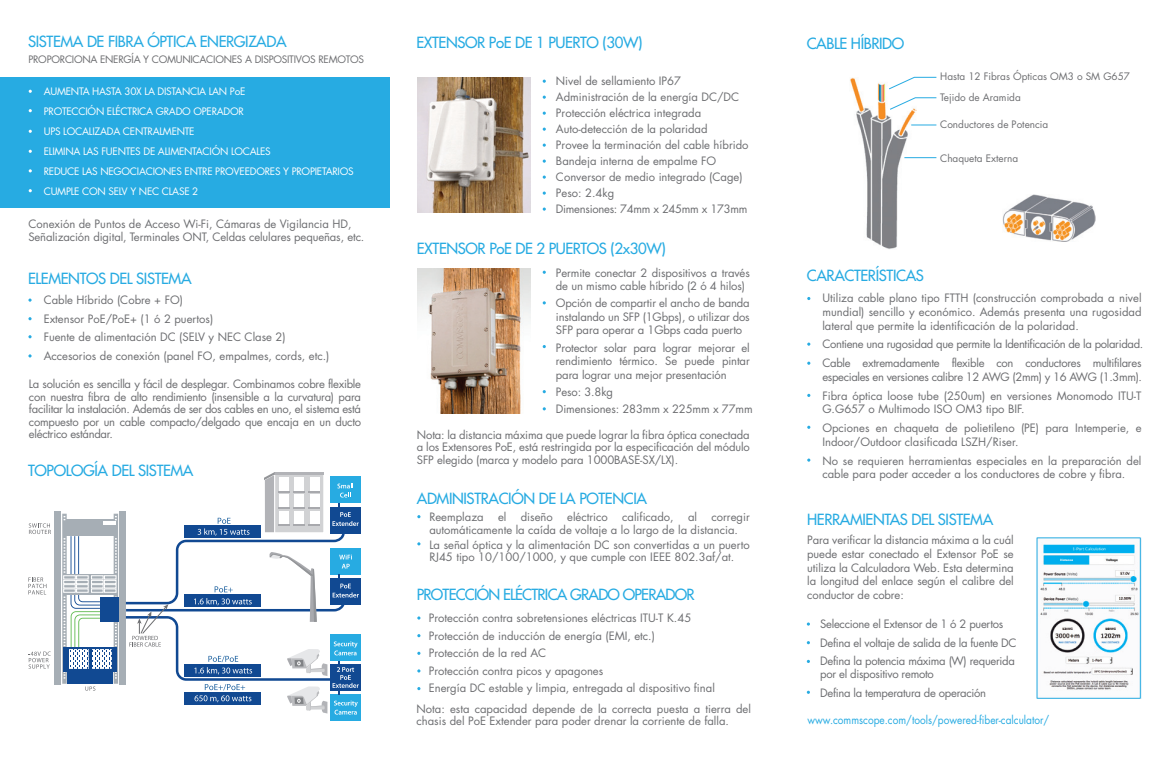
<style>
.page{position:relative;width:1170px;height:762px;background:#fff}
.page>*{position:absolute;margin:0;border:0;box-sizing:border-box;transform-origin:0 0}
.t1{font:15px "Futura";letter-spacing:-.025em;color:#27abe2}
.t2{font:15px "Futura";letter-spacing:-.05em;color:#27abe2}
.t3{font:11.25px/12.5px "Futura";color:#6c6d70}
.t4{font:11.25px/18.8px "Futura";letter-spacing:-.025em;color:#6c6d70}
.t5{font:11.25px/18.8px "Futura";letter-spacing:-.03em;color:#6c6d70}
.t6{font:11.25px "Futura";color:#27abe2;scale:.9 1}
.t7{font:10px/20px "Futura";letter-spacing:-.025em;color:#fff}
.t8{font:10px/21.2px "Futura";color:#6c6d70}
.t9{font:10px "Futura";letter-spacing:-.025em;color:#6c6d70}
</style>
<div class="page">
<img style="left:418px;top:269px;width:112px;height:145px">
<div style="left:0;top:78px;width:389px;height:130px;background:#27abe2"></div>
<img style="left:850px;top:77px;width:66px;height:172px">
<img style="left:1002px;top:194px;width:93px;height:47px">
<img style="left:418px;top:78px;width:112px;height:134px">
<svg style="left:28px;top:298px;width:4px;height:4px"></svg>
<svg style="left:28px;top:317px;width:4px;height:3px"></svg>
<svg style="left:28px;top:335px;width:4px;height:3px"></svg>
<svg style="left:542px;top:191px;width:4px;height:4px"></svg>
<svg style="left:542px;top:207px;width:4px;height:4px"></svg>
<hr style="left:904px;top:157px;width:32px;height:1px;background:#27abe2">
<svg style="left:911px;top:124px;width:25px;height:1px"></svg>
<svg style="left:888px;top:97px;width:49px;height:14px"></svg>
<svg style="left:887px;top:76px;width:50px;height:14px"></svg>
<img style="left:1040px;top:544px;width:98px;height:146px">
<div style="left:1036px;top:537px;width:104px;height:162px;border:1px solid #27abe2"></div>
<div style="left:54px;top:512px;width:7px;height:173px;background:#a6aeb5"></div>
<div style="left:119px;top:512px;width:7px;height:173px;background:#a6aeb5"></div>
<div style="left:330px;top:634px;width:31px;height:27px;background:#27abe2"></div>
<div style="left:330px;top:548px;width:31px;height:26px;background:#27abe2"></div>
<div style="left:330px;top:477px;width:31px;height:26px;background:#27abe2"></div>
<div style="left:330px;top:694px;width:31px;height:27px;background:#27abe2"></div>
<div style="left:330px;top:664px;width:31px;height:27px;background:#114992"></div>
<div style="left:330px;top:578px;width:31px;height:26px;background:#114992"></div>
<div style="left:330px;top:507px;width:31px;height:26px;background:#114992"></div>
<svg style="left:29px;top:523px;width:22px;height:11px"></svg>
<svg style="left:28px;top:577px;width:18px;height:17px"></svg>
<svg style="left:28px;top:651px;width:23px;height:18px"></svg>
<svg style="left:62px;top:514px;width:56px;height:177px"></svg>
<svg style="left:126px;top:472px;width:233px;height:242px"></svg>
<h1 class="t1" style="left:28px;top:32px;width:260px">SISTEMA DE FIBRA ÓPTICA ENERGIZADA</h1>
<p class="t9" style="left:28px;top:53px;width:337px">PROPORCIONA ENERGÍA Y COMUNICACIONES A DISPOSITIVOS REMOTOS</p>
<p class="t7" style="left:44px;top:81px;width:311px">AUMENTA HASTA 30X LA DISTANCIA LAN PoE<br>PROTECCIÓN ELÉCTRICA GRADO OPERADOR<br>UPS LOCALIZADA CENTRALMENTE<br>ELIMINA LAS FUENTES DE ALIMENTACIÓN LOCALES<br>REDUCE LAS NEGOCIACIONES ENTRE PROVEEDORES Y PROPIETARIOS CUMPLE CON SELV Y NEC CLASE 2</p>
<p class="t3" style="left:28px;top:218px;width:337px">Conexión de Puntos de Acceso Wi-Fi, Cámaras de Vigilancia HD,<br>Señalización digital, Terminales ONT, Celdas celulares pequeñas, etc.</p>
<h1 class="t1" style="left:28px;top:268px;width:165px">ELEMENTOS DEL SISTEMA</h1>
<p class="t3" style="left:44px;top:291px;width:287px;line-height:18.5px">Cable Híbrido (Cobre + FO)<br>Extensor PoE/PoE+ (1 ó 2 puertos)<br>Fuente de alimentación DC (SELV y NEC Clase 2)<br>Accesorios de conexión (panel FO, empalmes, cords, etc.)</p>
<p class="t3" style="left:29px;top:378px;width:333px;text-align:justify">La solución es sencilla y fácil de desplegar. Combinamos cobre flexible con nuestra fibra de alto rendimiento (insensible a la curvatura) para facilitar la instalación. Además de ser dos cables en uno, el sistema está compuesto por un cable compacto/delgado que encaja en un ducto eléctrico estándar.</p>
<h1 class="t1" style="left:28px;top:461px;width:167px">TOPOLOGÍA DEL SISTEMA</h1>
<h1 class="t1" style="left:416px;top:33px;width:227px">EXTENSOR PoE DE 1 PUERTO (30W)</h1>
<p class="t3" style="left:556px;top:72px;width:194px;line-height:16px">Nivel de sellamiento IP67<br>Administración de la energía DC/DC<br>Protección eléctrica integrada<br>Auto-detección de la polaridad<br>Provee la terminación del cable híbrido<br>Bandeja interna de empalme FO<br>Conversor de medio integrado (Cage)<br>Peso: 2.4kg<br>Dimensiones: 74mm x 245mm x 173mm</p>
<h1 class="t1" style="left:417px;top:239px;width:250px">EXTENSOR PoE DE 2 PUERTOS (2x30W)</h1>
<p class="t3" style="left:556px;top:266px;width:195px;line-height:13.5px">Permite conectar 2 dispositivos a través de un mismo cable híbrido (2 ó 4 hilos)</p>
<p class="t3" style="left:556px;top:296px;width:195px;line-height:13.5px;text-align:justify">Opción de compartir el ancho de banda instalando un SFP (1Gbps), o utilizar dos SFP para operar a 1Gbps cada puerto</p>
<p class="t3" style="left:556px;top:341px;width:195px;line-height:13.5px;text-align:justify">Protector solar para lograr mejorar el rendimiento térmico. Se puede pintar para lograr una mejor presentación</p>
<p class="t3" style="left:556px;top:383px;width:198px;line-height:17.2px">Peso: 3.8kg<br>Dimensiones: 283mm x 225mm x 77mm</p>
<p class="t3" style="left:417px;top:428px;width:334px;text-align:justify">Nota: la distancia máxima que puede lograr la fibra óptica conectada a los Extensores PoE, está restringida por la especificación del módulo SFP elegido (marca y modelo para 1000BASE-SX/LX).</p>
<h1 class="t1" style="left:417px;top:488px;width:232px">ADMINISTRACIÓN DE LA POTENCIA</h1>
<p class="t3" style="left:429px;top:511px;width:56px">Reemplaza</p>
<p class="t3" style="left:498px;top:511px;width:10px">el</p>
<p class="t3" style="left:520px;top:511px;width:34px">diseño</p>
<p class="t3" style="left:567px;top:511px;width:42px">eléctrico</p>
<p class="t3" style="left:622px;top:511px;width:53px">calificado,</p>
<p class="t3" style="left:688px;top:511px;width:11px">al</p>
<p class="t3" style="left:429px;top:511px;width:322px;text-indent:282px">corregir automáticamente la caída de voltaje a lo largo de la distancia.</p>
<p class="t3" style="left:429px;top:538px;width:322px">La señal óptica y la alimentación DC son convertidas a un puerto<br>RJ45 tipo 10/100/1000, y que cumple con IEEE 802.3af/at.</p>
<h1 class="t2" style="left:417px;top:585px;width:279px">PROTECCIÓN ELÉCTRICA GRADO OPERADOR</h1>
<p class="t3" style="left:428px;top:609px;width:287px;line-height:17.5px">Protección contra sobretensiones eléctricas ITU-T K.45<br>Protección de inducción de energía (EMI, etc.)<br>Protección de la red AC<br>Protección contra picos y apagones<br>Energía DC estable y limpia, entregada al dispositivo final</p>
<h1 class="t1" style="left:806px;top:33px;width:99px">CABLE HÍBRIDO</h1>
<p class="t8" style="left:940px;top:66px;width:191px">Hasta 12 Fibras Ópticas OM3 o SM G657<br>Tejido de Aramida</p>
<p class="t8" style="left:940px;top:113px;width:110px">Conductores de Potencia</p>
<p class="t8" style="left:940px;top:147px;width:79px">Chaqueta Externa</p>
<h1 class="t1" style="left:806px;top:266px;width:118px">CARACTERÍSTICAS</h1>
<p class="t3" style="left:822px;top:291px;width:320px;line-height:13.8px;text-align:justify">Utiliza cable plano tipo FTTH (construcción comprobada a nivel mundial) sencillo y económico. Además presenta una rugosidad lateral que permite la identificación de la polaridad.</p>
<p class="t5" style="left:822px;top:335px;width:322px">Contiene una rugosidad que permite la Identificación de la polaridad.<br>Cable extremadamente flexible con conductores multifilares</p>
<p class="t3" style="left:822px;top:367px;width:321px;line-height:18.8px">especiales en versiones calibre 12 AWG (2mm) y 16 AWG (1.3mm).<br>Fibra óptica loose tube (250um) en versiones Monomodo ITU-T</p>
<p class="t3" style="left:822px;top:400px;width:320px;line-height:18.8px">G.G657 o Multimodo ISO OM3 tipo BIF.<br>Opciones en chaqueta de polietileno (PE) para Intemperie, e</p>
<p class="t3" style="left:822px;top:432px;width:320px;line-height:18.8px">Indoor/Outdoor clasificada LSZH/Riser.<br>No se requieren herramientas especiales en la preparación del</p>
<p class="t3" style="left:822px;top:468px;width:304px">cable para poder acceder a los conductores de cobre y fibra.</p>
<h1 class="t1" style="left:807px;top:509px;width:188px">HERRAMIENTAS DEL SISTEMA</h1>
<p class="t3" style="left:807px;top:533px;width:208px;line-height:13.8px;text-align:justify">Para verificar la distancia máxima a la cuál puede estar conectado el Extensor PoE se utiliza la Calculadora Web. Esta determina la longitud del enlace según el calibre del conductor de cobre:</p>
<p class="t4" style="left:820px;top:614px;width:198px">Seleccione el Extensor de 1 ó 2 puertos<br>Defina el voltaje de salida de la fuente DC<br>Defina la potencia máxima (W) requerida</p>
<p class="t4" style="left:820px;top:664px;width:167px">por el dispositivo remoto<br>Defina la temperatura de operación</p>
<p class="t3" style="left:416px;top:702px;width:336px">Nota: esta capacidad depende de la correcta puesta a tierra del chasis del PoE Extender para poder drenar la corriente de falla.</p>
<p class="t6" style="left:807px;top:712px;width:270px">www.commscope.com/tools/powered-fiber-calculator/</p>
</div>
